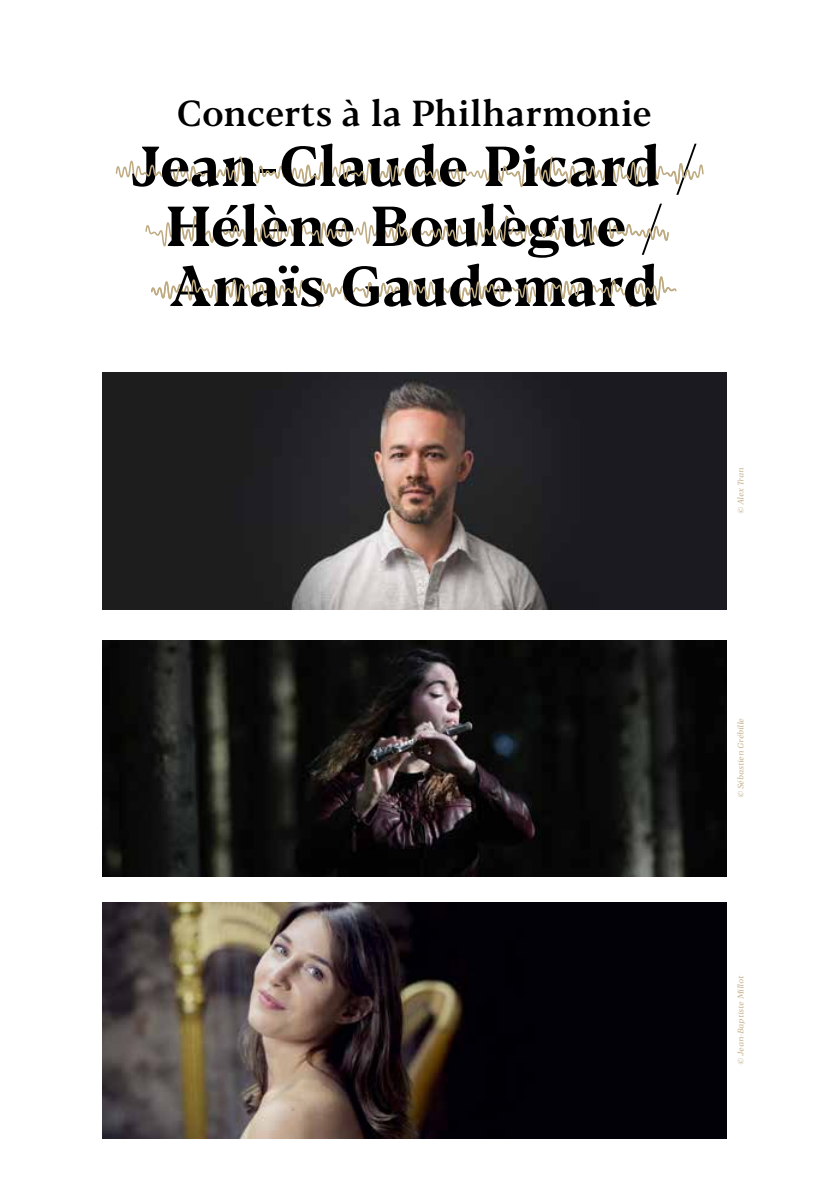
<style>
.page{position:relative;width:840px;height:1191px;background:#fff}
.page>*{position:absolute;margin:0;border:0;box-sizing:border-box;transform-origin:0 0}
.t1{font:700 56px/60px "Blacker Text";letter-spacing:-.01em;color:#000;text-align:center}
.t2{font:500 36px "Blacker Text";color:#000}
.t3{font:italic 8px "Blacker Text";letter-spacing:.01em;color:#bfab82}
</style>
<div class="page">
<img style="left:102px;top:640px;width:624px;height:236px">
<img style="left:102px;top:902px;width:624px;height:236px">
<img style="left:102px;top:373px;width:624px;height:236px">
<svg style="left:115px;top:156px;width:589px;height:32px"></svg>
<svg style="left:145px;top:215px;width:524px;height:32px"></svg>
<svg style="left:151px;top:276px;width:526px;height:31px"></svg>
<h2 class="t2" style="left:177px;top:91px;width:476px">Concerts à la Philharmonie</h2>
<h1 class="t1" style="left:131px;top:139px;width:568px">Jean-Claude Picard /<br>Hélène Boulègue /<br>Anaïs Gaudemard</h1>
<p class="t3" style="left:735px;top:514px;width:48px;rotate:-90deg">© Alex Tran</p>
<p class="t3" style="left:735px;top:798px;width:81px;rotate:-90deg">© Sébastien Grébille</p>
<p class="t3" style="left:735px;top:1064px;width:90px;rotate:-90deg">© Jean-Baptiste Millot</p>
</div>
